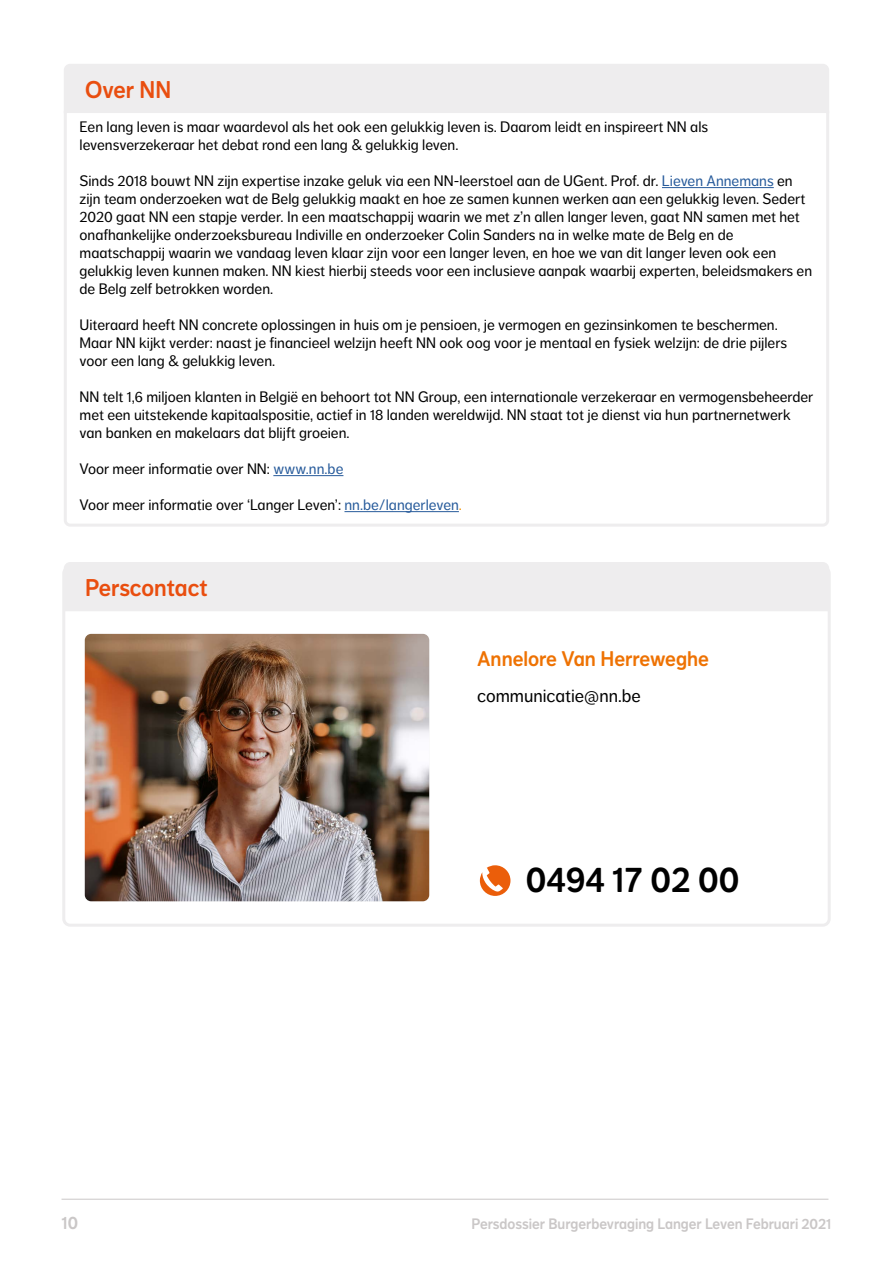
<style>
.page{position:relative;width:893px;height:1263px;background:#fff}
.page>*{position:absolute;margin:0;border:0;box-sizing:border-box;transform-origin:0 0}
.t1{font:36px "NN Dagny Display";color:#000}
.t2{font:24px "NN Dagny Display";color:#e94e0f}
.t3{font:21px "NN Dagny Display";color:#ee7203}
.t4{font:18px "NN Dagny Text";color:#000}
.t5{font:18px "NN Dagny Display";color:#cac7c7}
.t6{font:15px/18px "NN Dagny Text";color:#000}
.t7{font:15px "NN Dagny Display";color:#cac7c7}
.s1{color:#275b9b}
.s2{color:#f39200}
</style>
<div class="page">
<hr style="left:62px;top:1199px;width:766px;height:1px;background:#cac7c7">
<div style="left:62px;top:566px;width:769px;height:361px;border:3px solid #eeedee;border-radius:6px"></div>
<img style="left:85px;top:634px;width:344px;height:267px">
<div style="left:64px;top:562px;width:765px;height:49px;background:#eeedee"></div>
<svg style="left:480px;top:865px;width:30px;height:31px"></svg>
<hr style="left:662px;top:187px;width:112px;height:1px;background:#275b9b">
<hr style="left:273px;top:475px;width:70px;height:1px;background:#275b9b">
<hr style="left:344px;top:511px;width:115px;height:1px;background:#275b9b">
<div style="left:64px;top:64px;width:765px;height:49px;background:#eeedee"></div>
<h2 class="t2" style="left:85px;top:76px;width:88px">Over NN</h2>
<p class="t6" style="left:80px;top:118px;width:630px">Een lang leven is maar waardevol als het ook een gelukkig leven is. Daarom leidt en inspireert NN als levensverzekeraar het debat rond een lang &amp; gelukkig leven.</p>
<p class="t6" style="left:80px;top:172px;width:734px">Sinds 2018 bouwt NN zijn expertise inzake geluk via een NN-leerstoel aan de UGent. Prof. dr. <span class="s1">Lieven Annemans</span> en zijn team onderzoeken wat de Belg gelukkig maakt en hoe ze samen kunnen werken aan een gelukkig leven. Sedert 2020 gaat NN een stapje verder. In een maatschappij waarin we met z’n allen langer leven, gaat NN samen met het onafhankelijke onderzoeksbureau Indiville en onderzoeker Colin Sanders na in welke mate de Belg en de maatschappij waarin we vandaag leven klaar zijn voor een langer leven, en hoe we van dit langer leven ook een gelukkig leven kunnen maken. NN kiest hierbij steeds voor een inclusieve aanpak waarbij experten, beleidsmakers en de Belg zelf betrokken worden.</p>
<p class="t6" style="left:80px;top:316px;width:709px">Uiteraard heeft NN concrete oplossingen in huis om je pensioen, je vermogen en gezinsinkomen te beschermen.<br>Maar NN kijkt verder: naast je financieel welzijn heeft NN ook oog voor je mentaal en fysiek welzijn: de drie pijlers voor een lang &amp; gelukkig leven.</p>
<p class="t6" style="left:80px;top:388px;width:735px">NN telt 1,6 miljoen klanten in België en behoort tot NN Group, een internationale verzekeraar en vermogensbeheerder met een uitstekende kapitaalspositie, actief in 18 landen wereldwijd. NN staat tot je dienst via hun partnernetwerk van banken en makelaars dat blijft groeien.</p>
<p class="t6" style="left:80px;top:460px;width:265px">Voor meer informatie over NN: <span class="s1">www.nn.be</span></p>
<p class="t6" style="left:80px;top:496px;width:384px">Voor meer informatie over ‘Langer Leven’: <span class="s1">nn.be/langerleven</span><span class="s2">.</span></p>
<h2 class="t2" style="left:85px;top:574px;width:124px">Perscontact</h2>
<h3 class="t3" style="left:477px;top:646px;width:233px">Annelore Van Herreweghe</h3>
<p class="t4" style="left:477px;top:686px;width:165px">communicatie@nn.be</p>
<h1 class="t1" style="left:526px;top:858px;width:215px">0494 17 02 00</h1>
<p class="t5" style="left:62px;top:1212px;width:18px">10</p>
<p class="t7" style="left:472px;top:1215px;width:361px">Persdossier Burgerbevraging Langer Leven Februari 2021</p>
</div>
